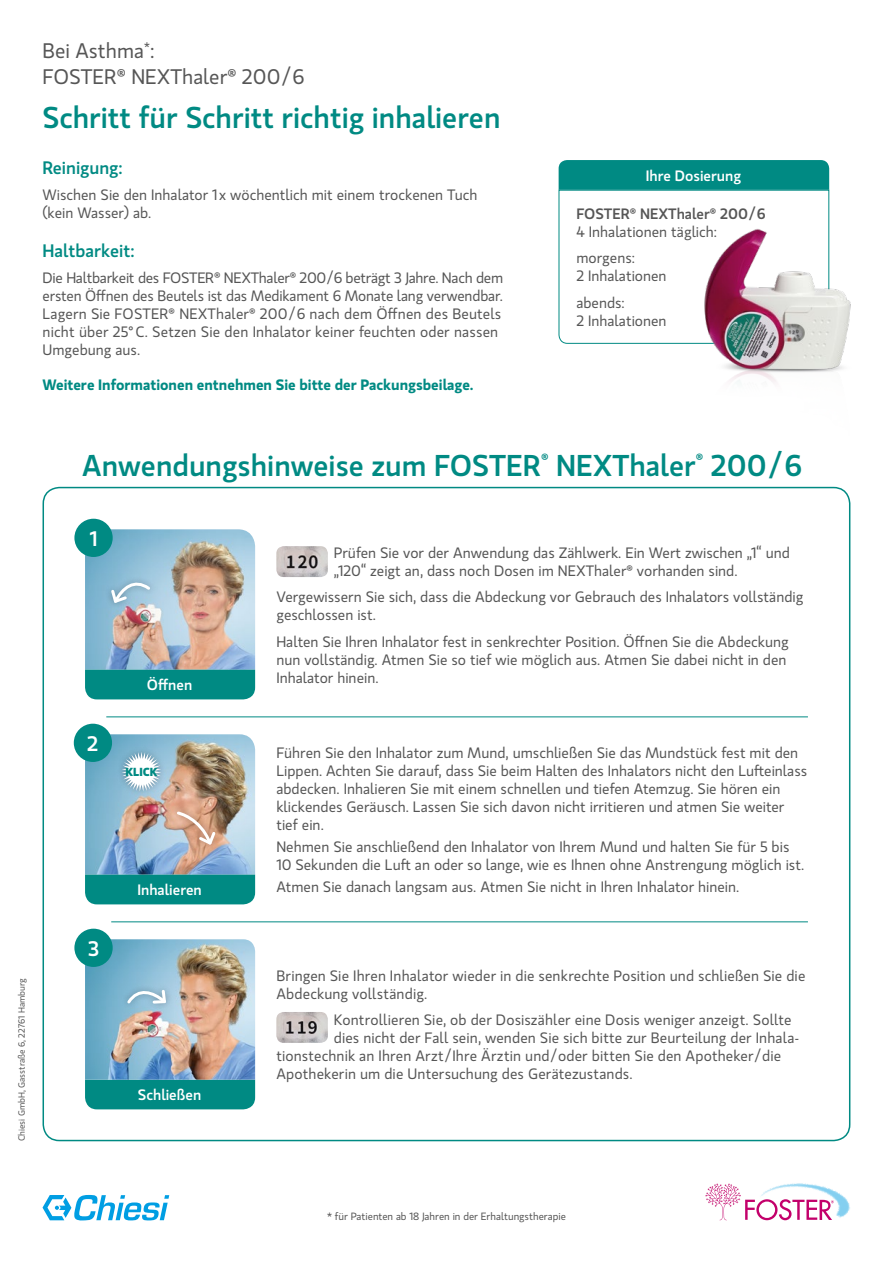
<style>
.page{position:relative;width:893px;height:1263px;background:#fff}
.page>*{position:absolute;margin:0;border:0;box-sizing:border-box;transform-origin:0 0}
.t1{font:500 30px "Gloriola";color:#008a83}
.t2{font:21px/25.2px "Gloriola";color:#565656}
.t3{font:500 21px "Gloriola";color:#fff}
.t4{font:500 18px "Gloriola";color:#008a83}
.t5{font:15px/18px "Gloriola";color:#565656}
.t6{font:600 15px "Gloriola";color:#008a83}
.t7{font:500 15px "Gloriola";color:#fff}
.t8{font:500 15px "Gloriola";color:#565656}
.t9{font:700 11.7px "Gloriola";color:#008a83}
.t10{font:10.5px "Gloriola";color:#565656}
.t11{font:9px "Gloriola";color:#565656}
</style>
<div class="page">
<svg style="left:43px;top:1195px;width:126px;height:25px"></svg>
<img style="left:834px;top:1191px;width:16px;height:27px">
<svg style="left:705px;top:1183px;width:129px;height:37px"></svg>
<hr style="left:106px;top:716px;width:702px;height:1px;background:#008a83">
<hr style="left:111px;top:921px;width:697px;height:1px;background:#008a83">
<img style="left:85px;top:529px;width:170px;height:141px">
<div style="left:104px;top:575px;width:53px;height:35px;background:#000;opacity:.3"></div>
<svg style="left:109px;top:578px;width:44px;height:27px"></svg>
<div style="left:85px;top:670px;width:170px;height:29px;background:#008a83"></div>
<div style="left:74px;top:519px;width:39px;height:38px;background:#008a83;border-radius:50%"></div>
<img style="left:85px;top:734px;width:170px;height:141px">
<div style="left:85px;top:875px;width:170px;height:29px;background:#008a83"></div>
<div style="left:170px;top:804px;width:52px;height:47px;background:#000;opacity:.3"></div>
<svg style="left:175px;top:810px;width:43px;height:37px"></svg>
<div style="left:115px;top:745px;width:53px;height:53px;background:#000;opacity:.3"></div>
<svg style="left:122px;top:752px;width:39px;height:39px"></svg>
<div style="left:74px;top:724px;width:38px;height:38px;background:#008a83;border-radius:50%"></div>
<div style="left:85px;top:1079px;width:170px;height:30px;background:#008a83"></div>
<img style="left:85px;top:939px;width:170px;height:140px">
<div style="left:120px;top:983px;width:53px;height:28px;background:#000;opacity:.3"></div>
<svg style="left:125px;top:987px;width:44px;height:19px"></svg>
<div style="left:74px;top:929px;width:39px;height:38px;background:#008a83;border-radius:50%"></div>
<img style="left:276px;top:1012px;width:52px;height:31px">
<img style="left:276px;top:546px;width:52px;height:31px">
<svg style="left:558px;top:160px;width:272px;height:184px"></svg>
<img style="left:688px;top:219px;width:163px;height:164px">
<h2 class="t2" style="left:43px;top:39px;width:263px">Bei Asthma<sup>*</sup>:<br>FOSTER® NEXThaler® 200/6</h2>
<h1 class="t1" style="left:43px;top:100px;width:459px">Schritt für Schritt richtig inhalieren</h1>
<p class="t4" style="left:43px;top:157px;width:82px">Reinigung:</p>
<p class="t5" style="left:43px;top:186px;width:436px">Wischen Sie den Inhalator 1 x wöchentlich mit einem trockenen Tuch (kein Wasser) ab.</p>
<p class="t4" style="left:43px;top:240px;width:94px">Haltbarkeit:</p>
<p class="t5" style="left:43px;top:269px;width:462px">Die Haltbarkeit des FOSTER® NEXThaler® 200/6 beträgt 3 Jahre. Nach dem ersten Öffnen des Beutels ist das Medikament 6 Monate lang verwendbar.<br>Lagern Sie FOSTER® NEXThaler® 200/ 6 nach dem Öffnen des Beutels nicht über 25°C. Setzen Sie den Inhalator keiner feuchten oder nassen Umgebung aus.</p>
<p class="t6" style="left:43px;top:376px;width:433px">Weitere Informationen entnehmen Sie bitte der Packungsbeilage.</p>
<p class="t7" style="left:646px;top:167px;width:97px">Ihre Dosierung</p>
<p class="t8" style="left:576px;top:205px;width:191px">FOSTER® NEXThaler® 200/6</p>
<p class="t5" style="left:576px;top:219px;width:142px;line-height:26.5px">4 Inhalationen täglich: morgens:</p>
<p class="t5" style="left:576px;top:263px;width:92px;line-height:26.5px">2 Inhalationen abends:</p>
<p class="t5" style="left:576px;top:312px;width:92px">2 Inhalationen</p>
<p class="t11" style="left:16px;top:1141px;width:165px;rotate:-90deg">Chiesi GmbH, Gasstraße 6, 22761 Hamburg</p>
<h1 class="t1" style="left:82px;top:448px;width:721px">Anwendungshinweise zum FOSTER<sup>®</sup> NEXThaler<sup>®</sup> 200/6</h1>
<h2 class="t3" style="left:90px;top:526px;width:9px">1</h2>
<h2 class="t3" style="left:87px;top:731px;width:13px">2</h2>
<p class="t7" style="left:147px;top:676px;width:47px">Öffnen</p>
<p class="t9" style="left:126px;top:765px;width:33px">KLICK</p>
<h2 class="t3" style="left:88px;top:936px;width:13px">3</h2>
<p class="t7" style="left:137px;top:881px;width:66px">Inhalieren</p>
<p class="t7" style="left:138px;top:1086px;width:65px">Schließen</p>
<p class="t5" style="left:334px;top:544px;width:457px">Prüfen Sie vor der Anwendung das Zählwerk. Ein Wert zwischen „1“ und „120“ zeigt an, dass noch Dosen im NEXThaler® vorhanden sind.</p>
<p class="t5" style="left:276px;top:588px;width:528px">Vergewissern Sie sich, dass die Abdeckung vor Gebrauch des Inhalators vollständig geschlossen ist.</p>
<p class="t5" style="left:276px;top:633px;width:514px">Halten Sie Ihren Inhalator fest in senkrechter Position. Öffnen Sie die Abdeckung nun vollständig. Atmen Sie so tief wie möglich aus. Atmen Sie dabei nicht in den<br>Inhalator hinein.</p>
<p class="t5" style="left:276px;top:744px;width:532px">Führen Sie den Inhalator zum Mund, umschließen Sie das Mundstück fest mit den Lippen. Achten Sie darauf, dass Sie beim Halten des Inhalators nicht den Lufteinlass abdecken. Inhalieren Sie mit einem schnellen und tiefen Atemzug. Sie hören ein klickendes Geräusch. Lassen Sie sich davon nicht irritieren und atmen Sie weiter tief ein.</p>
<p class="t5" style="left:276px;top:838px;width:529px">Nehmen Sie anschließend den Inhalator von Ihrem Mund und halten Sie für 5 bis<br>10 Sekunden die Luft an oder so lange, wie es Ihnen ohne Anstrengung möglich ist.</p>
<p class="t5" style="left:276px;top:878px;width:465px">Atmen Sie danach langsam aus. Atmen Sie nicht in Ihren Inhalator hinein.</p>
<p class="t5" style="left:276px;top:967px;width:531px">Bringen Sie Ihren Inhalator wieder in die senkrechte Position und schließen Sie die<br>Abdeckung vollständig.</p>
<p class="t5" style="left:334px;top:1011px;width:459px">Kontrollieren Sie, ob der Dosiszähler eine Dosis weniger anzeigt. Sollte</p>
<p class="t5" style="left:334px;top:1029px;width:467px">dies nicht der Fall sein, wenden Sie sich bitte zur Beurteilung der Inhala-</p>
<p class="t5" style="left:276px;top:1047px;width:506px">tionstechnik an Ihren Arzt/Ihre Ärztin und/oder bitten Sie den Apotheker/die</p>
<p class="t5" style="left:276px;top:1065px;width:358px">Apothekerin um die Untersuchung des Gerätezustands.</p>
<p class="t10" style="left:327px;top:1211px;width:240px">* für Patienten ab 18 Jahren in der Erhaltungstherapie</p>
</div>
